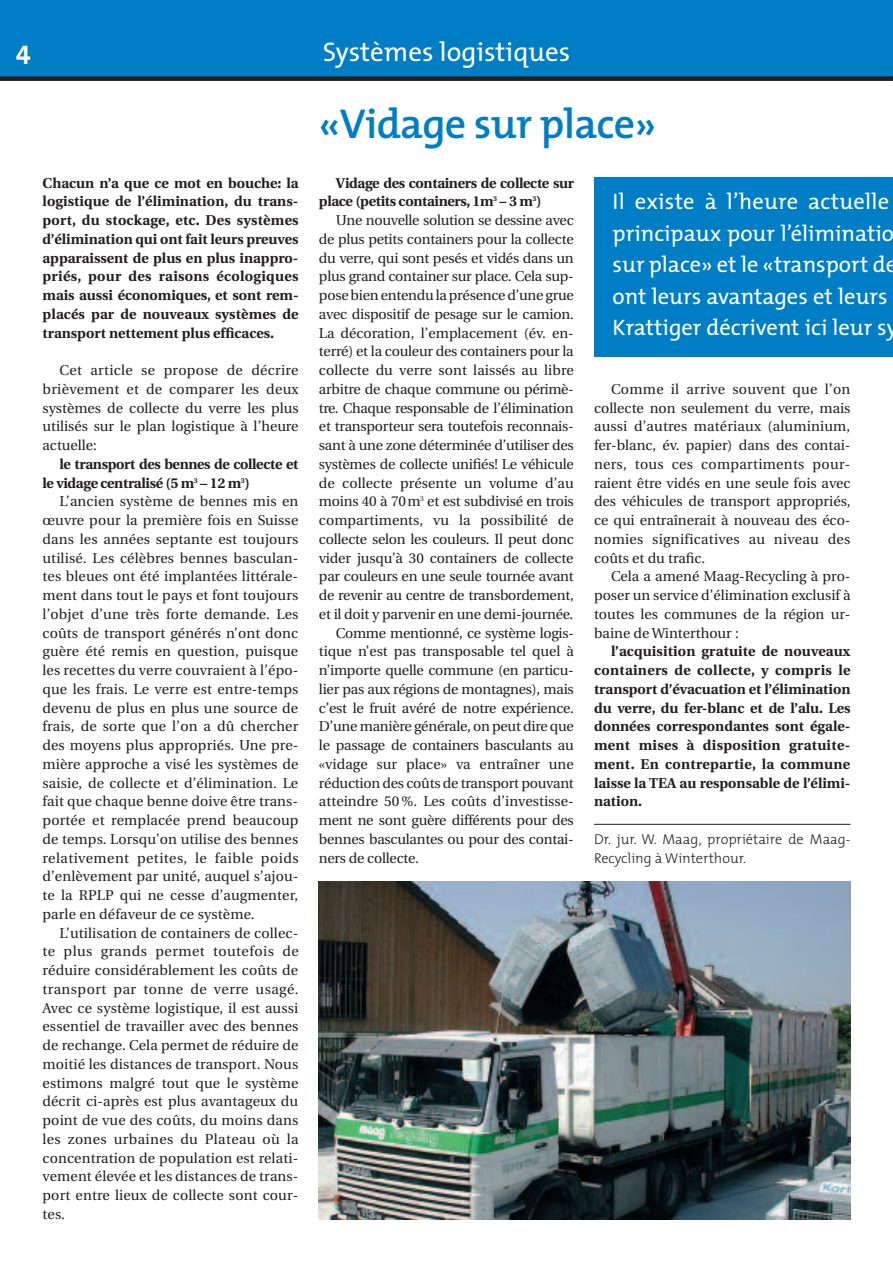
<style>
.page{position:relative;width:893px;height:1263px;background:#fff}
.page>*{position:absolute;margin:0;border:0;box-sizing:border-box;transform-origin:0 0}
.t1{font:600 42px "The Mix";letter-spacing:-.02em;color:#007ec5}
.t2{font:27px "The Mix";color:#fff}
.t3{font:27px "The Mix Bold Caps";color:#fff}
.t4{font:22.5px/31.5px "The Mix";color:#fff}
.t5{font:14.25px/18.8px "Utopia";letter-spacing:-.015em;color:#231f20;text-align:justify}
.t6{font:700 14.25px/18.8px "Utopia";letter-spacing:-.02em;color:#231f20;text-align:justify}
.t7{font:14.25px "Utopia";letter-spacing:.005em;color:#231f20}
.t8{font:300 14.25px/18.8px "The Mix";color:#231f20}
</style>
<div class="page">
<div style="left:0;top:0;width:893px;height:79px;background:#007ec5"></div>
<div style="left:0;top:76px;width:893px;height:5px;background:#231f20"></div>
<img style="left:319px;top:882px;width:531px;height:338px">
<div style="left:594px;top:177px;width:299px;height:179px;background:#007ec5"></div>
<hr style="left:594px;top:824px;width:256px;height:1px;background:#231f20">
<h2 class="t3" style="left:16px;top:46px;width:16px">4</h2>
<p class="t6" style="left:43px;top:174px;width:258px">Chacun n’a que ce mot en bouche: la logistique de l’élimination, du trans&shy;port, du stockage, etc. Des systèmes d’élimination qui ont fait leurs preuves apparaissent de plus en plus inappro&shy;priés, pour des raisons écologiques mais aussi économiques, et sont rem&shy;placés par de nouveaux systèmes de transport nettement plus efficaces.</p>
<p class="t5" style="left:43px;top:362px;width:258px;text-indent:17px">Cet article se propose de décrire brièvement et de comparer les deux systèmes de collecte du verre les plus utilisés sur le plan logistique à l’heure actuelle:</p>
<p class="t6" style="left:43px;top:456px;width:257px;text-indent:17px">le transport des bennes de collecte et le vidage centralisé (5 m<sup>3</sup> – 12 m<sup>3</sup>)</p>
<p class="t5" style="left:43px;top:493px;width:258px;text-indent:17px">L’ancien système de bennes mis en œuvre pour la première fois en Suisse dans les années septante est toujours utilisé. Les célèbres bennes basculan&shy;tes bleues ont été implantées littérale&shy;ment dans tout le pays et font toujours l’objet d’une très forte demande. Les coûts de transport générés n’ont donc guère été remis en question, puisque les recettes du verre couvraient à l’épo&shy;que les frais. Le verre est entre-temps devenu de plus en plus une source de frais, de sorte que l’on a dû chercher des moyens plus appropriés. Une pre&shy;mière approche a visé les systèmes de saisie, de collecte et d’élimination. Le fait que chaque benne doive être trans&shy;portée et remplacée prend beaucoup de temps. Lorsqu’on utilise des bennes relativement petites, le faible poids d’enlèvement par unité, auquel s’ajou&shy;te la RPLP qui ne cesse d’augmenter, parle en défaveur de ce système.</p>
<p class="t5" style="left:43px;top:924px;width:258px;text-indent:17px">L’utilisation de containers de collec&shy;te plus grands permet toutefois de réduire considérablement les coûts de transport par tonne de verre usagé.<br>Avec ce système logistique, il est aussi essentiel de travailler avec des bennes de rechange. Cela permet de réduire de moitié les distances de transport. Nous estimons malgré tout que le système décrit ci-après est plus avantageux du point de vue des coûts, du moins dans les zones urbaines du Plateau où la concentration de population est relati&shy;vement élevée et les distances de trans&shy;port entre lieux de collecte sont cour&shy;tes.</p>
<h2 class="t2" style="left:323px;top:43px;width:249px">Systèmes logistiques</h2>
<h1 class="t1" style="left:319px;top:109px;width:339px">«Vidage sur place»</h1>
<p class="t6" style="left:319px;top:174px;width:257px;text-indent:17px">Vidage des containers de collecte sur place (petits containers, 1m<sup>3</sup> – 3 m<sup>3</sup>)</p>
<p class="t5" style="left:336px;top:212px;width:239px">Une nouvelle solution se dessine avec</p>
<p class="t5" style="left:319px;top:231px;width:256px">de plus petits containers pour la collecte</p>
<p class="t5" style="left:319px;top:249px;width:256px">du verre, qui sont pesés et vidés dans un</p>
<p class="t5" style="left:319px;top:268px;width:256px">plus grand container sur place. Cela sup-</p>
<p class="t5" style="left:319px;top:287px;width:256px">pose bien entendu la présence d’une grue</p>
<p class="t5" style="left:319px;top:306px;width:256px">avec dispositif de pesage sur le camion.</p>
<p class="t5" style="left:319px;top:324px;width:256px">La décoration, l’emplacement (év. en-</p>
<p class="t5" style="left:319px;top:343px;width:256px">terré) et la couleur des containers pour la</p>
<p class="t7" style="left:319px;top:364px;width:256px">collecte du verre sont laissés au libre</p>
<p class="t5" style="left:319px;top:381px;width:256px">arbitre de chaque commune ou périmè-</p>
<p class="t5" style="left:319px;top:399px;width:256px">tre. Chaque responsable de l’élimination</p>
<p class="t5" style="left:319px;top:418px;width:256px">et transporteur sera toutefois reconnais-</p>
<p class="t5" style="left:319px;top:437px;width:256px">sant à une zone déterminée d’utiliser des</p>
<p class="t5" style="left:319px;top:456px;width:256px">systèmes de collecte unifiés! Le véhicule</p>
<p class="t7" style="left:319px;top:477px;width:256px">de collecte présente un volume d’au</p>
<p class="t5" style="left:319px;top:493px;width:256px">moins 40 à 70 m<sup>3</sup> et est subdivisé en trois</p>
<p class="t7" style="left:319px;top:514px;width:256px">compartiments, vu la possibilité de</p>
<p class="t5" style="left:319px;top:531px;width:256px">collecte selon les couleurs. Il peut donc</p>
<p class="t5" style="left:319px;top:549px;width:256px">vider jusqu’à 30 containers de collecte</p>
<p class="t5" style="left:319px;top:568px;width:256px">par couleurs en une seule tournée avant</p>
<p class="t5" style="left:319px;top:587px;width:256px">de revenir au centre de transbordement,</p>
<p class="t5" style="left:319px;top:606px;width:256px">et il doit y parvenir en une demi-journée.</p>
<p class="t5" style="left:336px;top:624px;width:240px">Comme mentionné, ce système logis-</p>
<p class="t5" style="left:319px;top:643px;width:256px">tique n’est pas transposable tel quel à</p>
<p class="t5" style="left:319px;top:662px;width:256px">n’importe quelle commune (en particu-</p>
<p class="t5" style="left:319px;top:681px;width:256px">lier pas aux régions de montagnes), mais</p>
<p class="t5" style="left:319px;top:699px;width:256px">c’est le fruit avéré de notre expérience.</p>
<p class="t5" style="left:319px;top:718px;width:256px">D’une manière générale, on peut dire que</p>
<p class="t5" style="left:319px;top:737px;width:256px">le passage de containers basculants au</p>
<p class="t7" style="left:319px;top:758px;width:256px">«vidage sur place» va entraîner une</p>
<p class="t5" style="left:319px;top:774px;width:256px">réduction des coûts de transport pouvant</p>
<p class="t7" style="left:319px;top:796px;width:256px">atteindre 50 %. Les coûts d’investisse-</p>
<p class="t5" style="left:319px;top:812px;width:256px">ment ne sont guère différents pour des</p>
<p class="t5" style="left:319px;top:831px;width:256px">bennes basculantes ou pour des contai-</p>
<p class="t5" style="left:319px;top:849px;width:101px">ners de collecte.</p>
<h3 class="t4" style="left:613px;top:189px;width:286px">Il existe à l’heure actuelle principaux pour l’éliminatio sur place» et le «transport de ont leurs avantages et leurs<br>Krattiger décrivent ici leur sy</h3>
<p class="t5" style="left:594px;top:381px;width:258px;text-indent:17px">Comme il arrive souvent que l’on collecte non seulement du verre, mais aussi d’autres matériaux (aluminium, fer-blanc, év. papier) dans des contai&shy;ners, tous ces compartiments pour&shy;raient être vidés en une seule fois avec des véhicules de transport appropriés, ce qui entraînerait à nouveau des éco&shy;nomies significatives au niveau des coûts et du trafic.</p>
<p class="t5" style="left:594px;top:568px;width:258px;text-indent:17px">Cela a amené Maag-Recycling à pro&shy;poser un service d’élimination exclusif à toutes les communes de la région ur&shy;baine de Winterthour :</p>
<p class="t6" style="left:594px;top:643px;width:258px;text-indent:17px">l’acquisition gratuite de nouveaux containers de collecte, y compris le transport d’évacuation et l’élimination du verre, du fer-blanc et de l’alu. Les données correspondantes sont égale&shy;ment mises à disposition gratuite&shy;ment. En contrepartie, la commune laisse la TEA au responsable de l’élimi&shy;nation.</p>
<p class="t8" style="left:594px;top:831px;width:258px">Dr. jur. W. Maag, propriétaire de Maag-<br>Recycling à Winterthour.</p>
</div>
